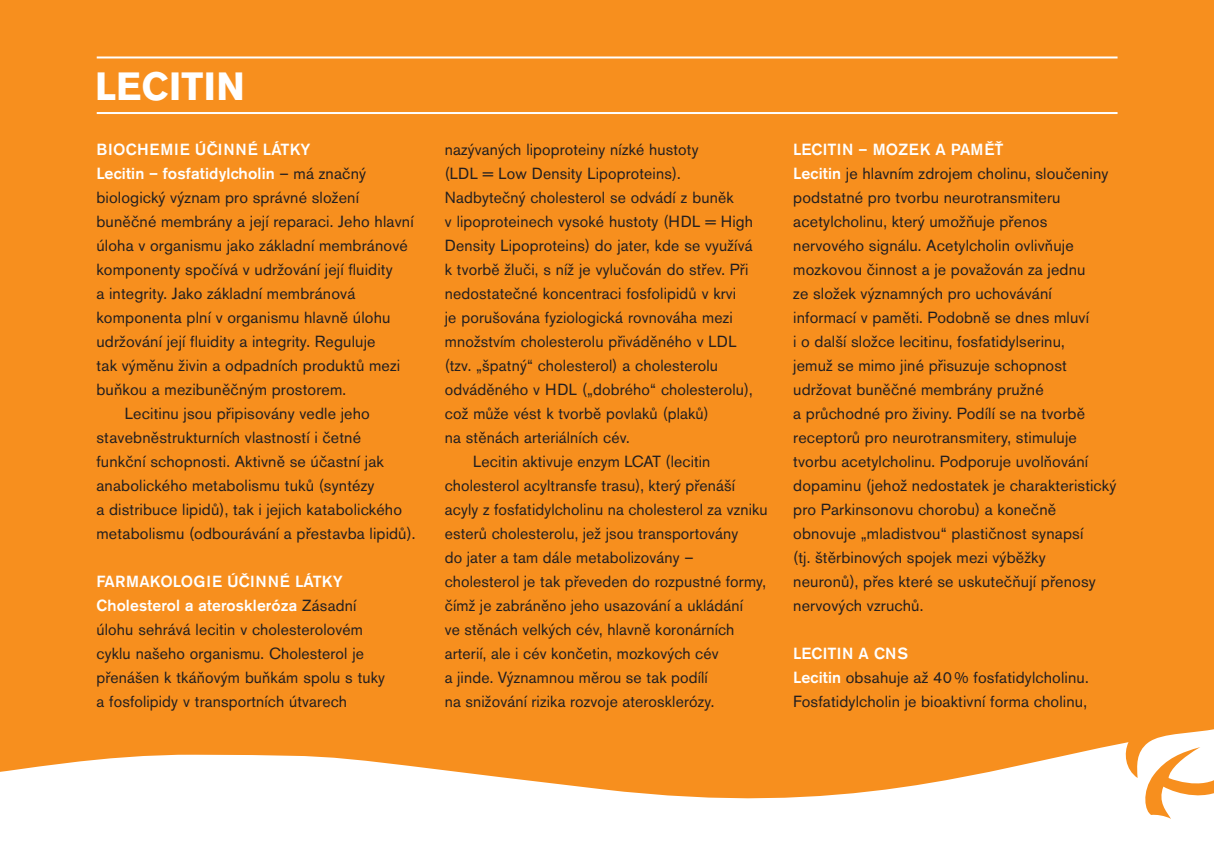
<style>
.page{position:relative;width:1214px;height:851px;background:#fff}
.page>*{position:absolute;margin:0;border:0;box-sizing:border-box;transform-origin:0 0}
.t1{font:700 39px "Akzidenz Grotesk BECE";letter-spacing:.005em;color:#fff}
.t2{font:16px/24px "Akzidenz Grotesk BECE";letter-spacing:.01em;color:#231f20}
.t3{font:500 16px "Akzidenz Grotesk BECE";letter-spacing:.01em;color:#fff}
.t4{font:500 16px "Akzidenz Grotesk BECE";letter-spacing:.03em;color:#fff}
.s1{font-weight:400;color:#231f20}
.s2{font-weight:500;color:#fff}
</style>
<div class="page">
<div style="left:0;top:0;width:1213px;height:850px;background:#f78f1e"></div>
<svg style="left:0;top:729px;width:1213px;height:121px;fill:#fff"></svg>
<hr style="left:97px;top:56px;width:1020px;height:2px;background:#fff">
<hr style="left:97px;top:112px;width:1020px;height:2px;background:#fff">
<h1 class="t1" style="left:95px;top:72px;width:151px">LECITIN</h1>
<p class="t4" style="left:96px;top:143px;width:215px">BIOCHEMIE ÚČINNÉ LÁTKY</p>
<p class="t3" style="left:96px;top:167px;width:271px">Lecitin – fosfatidylcholin <span class="s1">– má značný</span></p>
<p class="t2" style="left:96px;top:187px;width:264px">biologický význam pro správné složení</p>
<p class="t2" style="left:96px;top:211px;width:319px">buněčné membrány a její reparaci. Jeho hlavní</p>
<p class="t2" style="left:96px;top:235px;width:313px">úloha v organismu jako základní membránové</p>
<p class="t2" style="left:96px;top:259px;width:298px">komponenty spočívá v udržování její fluidity</p>
<p class="t2" style="left:96px;top:283px;width:260px">a integrity. Jako základní membránová</p>
<p class="t2" style="left:96px;top:307px;width:295px">komponenta plní v organismu hlavně úlohu</p>
<p class="t2" style="left:96px;top:331px;width:281px">udržování její fluidity a integrity. Reguluje</p>
<p class="t2" style="left:96px;top:355px;width:305px">tak výměnu živin a odpadních produktů mezi</p>
<p class="t2" style="left:96px;top:379px;width:251px">buňkou a mezibuněčným prostorem.</p>
<p class="t2" style="left:125px;top:403px;width:246px">Lecitinu jsou připisovány vedle jeho</p>
<p class="t2" style="left:96px;top:427px;width:266px">stavebněstrukturních vlastností i četné</p>
<p class="t2" style="left:96px;top:451px;width:289px">funkční schopnosti. Aktivně se účastní jak</p>
<p class="t2" style="left:96px;top:475px;width:279px">anabolického metabolismu tuků (syntézy</p>
<p class="t2" style="left:96px;top:499px;width:307px">a distribuce lipidů), tak i jejich katabolického</p>
<p class="t2" style="left:96px;top:523px;width:321px">metabolismu (odbourávání a přestavba lipidů).</p>
<p class="t2" style="left:96px;top:571px;width:290px"><span class="s2">FARMAKOLOGIE ÚČINNÉ LÁTKY Cholesterol a ateroskleróza</span> Zásadní úlohu sehrává lecitin v cholesterolovém cyklu našeho organismu. Cholesterol je přenášen k tkáňovým buňkám spolu s tuky a fosfolipidy v transportních útvarech</p>
<p class="t2" style="left:445px;top:139px;width:255px">nazývaných lipoproteiny nízké hustoty</p>
<p class="t2" style="left:445px;top:163px;width:237px">(LDL = Low Density Lipoproteins).</p>
<p class="t2" style="left:445px;top:187px;width:290px">Nadbytečný cholesterol se odvádí z buněk</p>
<p class="t2" style="left:445px;top:211px;width:310px">v lipoproteinech vysoké hustoty (HDL = High</p>
<p class="t2" style="left:445px;top:235px;width:309px">Density Lipoproteins) do jater, kde se využívá</p>
<p class="t2" style="left:445px;top:259px;width:305px">k tvorbě žluči, s níž je vylučován do střev. Při</p>
<p class="t2" style="left:445px;top:283px;width:293px">nedostatečné koncentraci fosfolipidů v krvi</p>
<p class="t2" style="left:445px;top:307px;width:289px">je porušována fyziologická rovnováha mezi</p>
<p class="t2" style="left:445px;top:331px;width:293px">množstvím cholesterolu přiváděného v LDL</p>
<p class="t2" style="left:445px;top:355px;width:275px">(tzv. „špatný“ cholesterol) a cholesterolu</p>
<p class="t2" style="left:445px;top:379px;width:309px">odváděného v HDL („dobrého“ cholesterolu),</p>
<p class="t2" style="left:445px;top:403px;width:265px">což může vést k tvorbě povlaků (plaků)</p>
<p class="t2" style="left:445px;top:427px;width:186px">na stěnách arteriálních cév.</p>
<p class="t2" style="left:473px;top:451px;width:239px">Lecitin aktivuje enzym LCAT (lecitin</p>
<p class="t2" style="left:445px;top:475px;width:292px">cholesterol acyltransfe trasu), který přenáší</p>
<p class="t2" style="left:445px;top:499px;width:324px">acyly z fosfatidylcholinu na cholesterol za vzniku</p>
<p class="t2" style="left:445px;top:523px;width:295px">esterů cholesterolu, jež jsou transportovány</p>
<p class="t2" style="left:445px;top:547px;width:250px">do jater a tam dále metabolizovány –</p>
<p class="t2" style="left:445px;top:571px;width:323px">cholesterol je tak převeden do rozpustné formy,</p>
<p class="t2" style="left:445px;top:595px;width:299px">čímž je zabráněno jeho usazování a ukládání</p>
<p class="t2" style="left:445px;top:619px;width:291px">ve stěnách velkých cév, hlavně koronárních</p>
<p class="t2" style="left:445px;top:643px;width:275px">arterií, ale i cév končetin, mozkových cév</p>
<p class="t2" style="left:445px;top:667px;width:264px">a jinde. Významnou měrou se tak podílí</p>
<p class="t2" style="left:445px;top:691px;width:271px">na snižování rizika rozvoje aterosklerózy.</p>
<p class="t2" style="left:793px;top:139px;width:324px"><span class="s2">LECITIN – MOZEK A PAMĚŤ<br>Lecitin</span> je hlavním zdrojem cholinu, sloučeniny podstatné pro tvorbu neurotransmiteru acetylcholinu, který umožňuje přenos nervového signálu. Acetylcholin ovlivňuje mozkovou činnost a je považován za jednu<br>ze složek významných pro uchovávání informací v paměti. Podobně se dnes mluví<br>i o další složce lecitinu, fosfatidylserinu,<br>jemuž se mimo jiné přisuzuje schopnost udržovat buněčné membrány pružné<br>a průchodné pro živiny. Podílí se na tvorbě receptorů pro neurotransmitery, stimuluje tvorbu acetylcholinu. Podporuje uvolňování dopaminu (jehož nedostatek je charakteristický pro Parkinsonovu chorobu) a konečně obnovuje „mladistvou“ plastičnost synapsí<br>(tj. štěrbinových spojek mezi výběžky<br>neuronů), přes které se uskutečňují přenosy nervových vzruchů.</p>
<p class="t2" style="left:793px;top:643px;width:297px"><span class="s2">LECITIN A CNS<br>Lecitin</span> obsahuje až 40 % fosfatidylcholinu.<br>Fosfatidylcholin je bioaktivní forma cholinu,</p>
</div>
